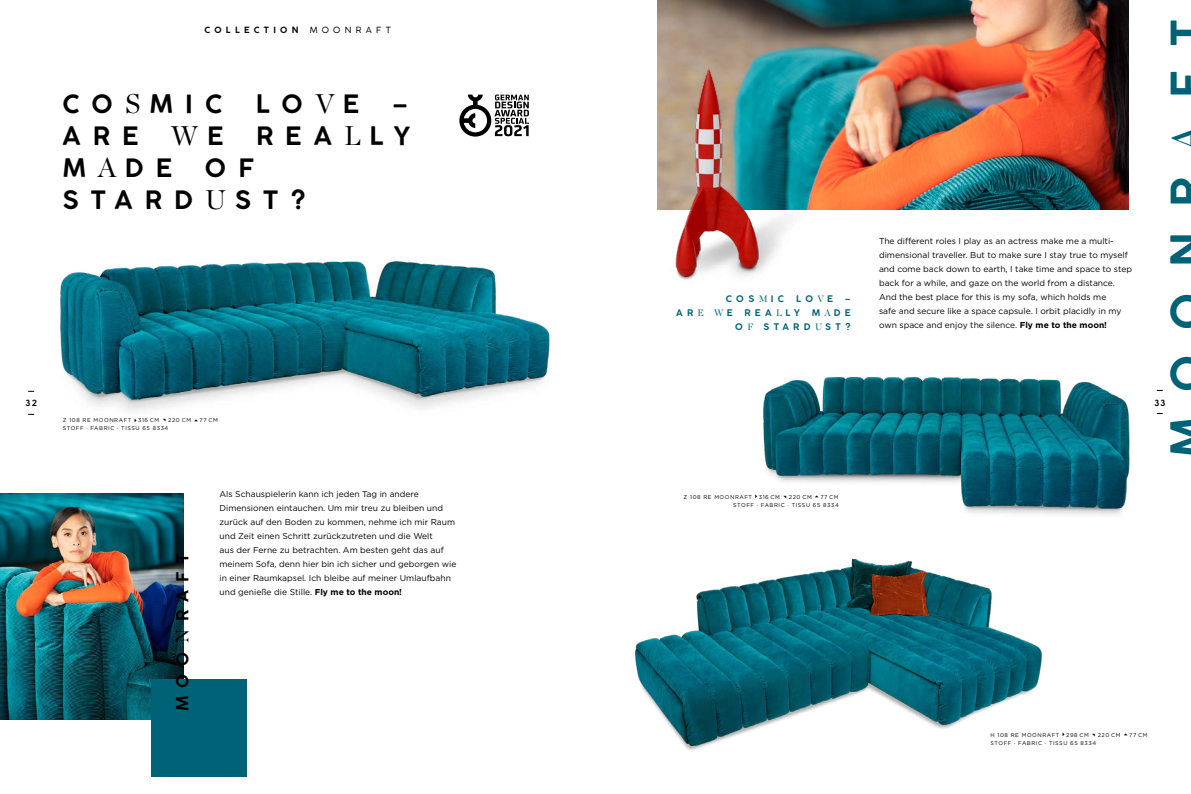
<style>
.page{position:relative;width:1191px;height:794px;background:#fff}
.page>*{position:absolute;margin:0;border:0;box-sizing:border-box;transform-origin:0 0}
.t1{font:700 43.5px "Coco Gothic";letter-spacing:.58em;color:#006276}
.t2{font:700 25px/32px "Coco Gothic";letter-spacing:.5em;color:#000}
.t3{font:700 16.4px "Coco Gothic";letter-spacing:.5em;color:#000}
.t4{font:700 9px/14px "Coco Gothic";letter-spacing:.5em;color:#006276;text-align:right}
.t5{font:8.5px/14px "Gotham";color:#000}
.t6{font:700 8.5px "Coco Gothic";letter-spacing:.5em;color:#000}
.t7{font:8.5px "Coco Gothic";letter-spacing:.5em;color:#000}
.t8{font:5.5px/8px "Gotham";letter-spacing:.1em;color:#000}
.s1{font-family:"Chronicle Display";font-weight:400}
.s2{font-family:"Chronicle Display";font-weight:400;font-size:27px}
.s3{font-weight:700}
.s4{font-family:"Chronicle Display";font-weight:400;font-size:9.3px}
.s5{font-family:"Arrows";font-size:10px}
.s6{font-family:"Chronicle Display";font-weight:400;font-size:17.7px}
</style>
<div class="page">
<img style="left:658px;top:0;width:470px;height:209px">
<img style="left:0;top:493px;width:183px;height:226px">
<div style="left:151px;top:679px;width:96px;height:97px;background:#006276"></div>
<img style="left:657px;top:44px;width:167px;height:236px">
<img style="left:60px;top:261px;width:490px;height:151px">
<img style="left:763px;top:376px;width:367px;height:139px">
<img style="left:634px;top:558px;width:408px;height:193px">
<svg style="left:459px;top:95px;width:70px;height:42px"></svg>
<h1 class="t1" style="left:1154px;top:458px;width:440px;rotate:-90deg">MOONR<span class="s1">A</span>FT</h1>
<p class="t6" style="left:205px;top:23px;width:95px">COLLECTION</p>
<p class="t7" style="left:310px;top:23px;width:83px">MOONRAFT</p>
<h2 class="t2" style="left:62px;top:88px;width:162px">CO<span class="s2">S</span>MIC</h2>
<h2 class="t2" style="left:256px;top:88px;width:105px">LO<span class="s2">V</span>E</h2>
<h2 class="t2" style="left:392px;top:88px;width:18px">–</h2>
<h2 class="t2" style="left:62px;top:120px;width:162px">ARE <span class="s2">W</span>E</h2>
<h2 class="t2" style="left:256px;top:120px;width:155px">REA<span class="s2">L</span>LY</h2>
<h2 class="t2" style="left:62px;top:152px;width:111px">M<span class="s2">A</span>DE</h2>
<h2 class="t2" style="left:62px;top:152px;width:244px;text-indent:142px">O F<br>STARD<span class="s2">U</span>ST?</h2>
<p class="t5" style="left:879px;top:234px;width:254px">The different roles I play as an actress make me a multi&shy;dimensional traveller. But to make sure I stay true to myself and come back down to earth, I take time and space to step back for a while, and gaze on the world from a distance.<br>And the best place for this is my sofa, which holds me<br>safe and secure like a space capsule. I orbit placidly in my own space and enjoy the silence. <span class="s3">Fly me to the moon!</span></p>
<p class="t4" style="left:726px;top:291px;width:60px">COS<span class="s4">M</span>IC</p>
<p class="t4" style="left:796px;top:291px;width:38px">LO<span class="s4">V</span>E</p>
<p class="t4" style="left:844px;top:291px;width:8px">–</p>
<p class="t4" style="left:676px;top:305px;width:58px">AR<span class="s4">E W</span>E</p>
<p class="t4" style="left:744px;top:305px;width:57px">REA<span class="s4">L</span>LY</p>
<p class="t4" style="left:735px;top:305px;width:117px">M<span class="s4">A</span>DE<br>O<span class="s4">F</span> STARD<span class="s4">U</span>ST?</p>
<p class="t6" style="left:25px;top:396px;width:13px">32</p>
<p class="t6" style="left:1154px;top:396px;width:12px">33</p>
<p class="t8" style="left:63px;top:416px;width:157px">Z 108 RE MOONRAFT <span class="s5">Q</span>316 CM <span class="s5">W</span> 220 CM <span class="s5">S</span>77 CM<br>STOFF · FABRIC · TISSU 65 8334</p>
<h3 class="t3" style="left:170px;top:711px;width:159px;rotate:-90deg">MOO<span class="s6">N</span>RAFT</h3>
<p class="t5" style="left:219px;top:486px;width:238px">Als Schauspielerin kann ich jeden Tag in andere Dimensionen eintauchen. Um mir treu zu bleiben und zurück auf den Boden zu kommen, nehme ich mir Raum und Zeit einen Schritt zurückzutreten und die Welt<br>aus der Ferne zu betrachten. Am besten geht das auf meinem Sofa, denn hier bin ich sicher und geborgen wie in einer Raumkapsel. Ich bleibe auf meiner Umlaufbahn und genieße die Stille. <span class="s3">Fly me to the moon!</span></p>
<p class="t8" style="left:683px;top:492px;width:157px;text-align:right">Z 108 RE MOONRAFT <span class="s5">Q</span>316 CM <span class="s5">W</span> 220 CM <span class="s5">S</span>77 CM<br>STOFF · FABRIC · TISSU 65 8334</p>
<p class="t8" style="left:990px;top:730px;width:158px">H 108 RE MOONRAFT <span class="s5">Q</span>298 CM <span class="s5">W</span> 220 CM <span class="s5">S</span>77 CM<br>STOFF · FABRIC · TISSU 65 8334</p>
</div>
